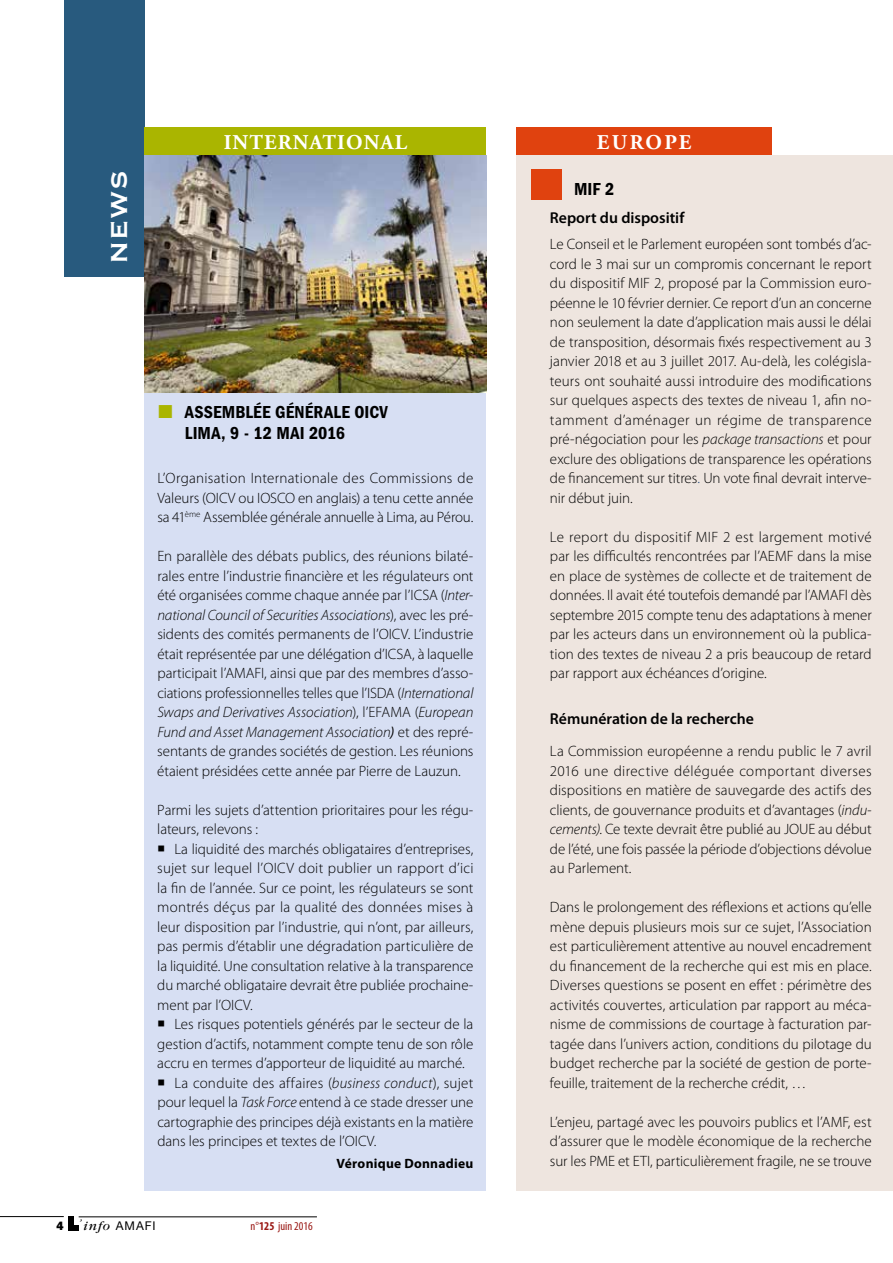
<style>
.page{position:relative;width:893px;height:1263px;background:#fff}
.page>*{position:absolute;margin:0;border:0;box-sizing:border-box;transform-origin:0 0}
.t1{font:30px "Copperplate";color:#fff}
.t2{font:700 21px "Adobe Garamond Pro";letter-spacing:.055em;color:#fff}
.t3{font:600 condensed 18px/21px "Franklin Gothic";letter-spacing:.005em;color:#000}
.t4{font:600 15.75px "Myriad Pro";color:#000}
.t5{font:300 15px/19.5px "Myriad Pro";letter-spacing:-.005em;color:#000;text-align:justify}
.t6{font:300 15px "Myriad Pro";letter-spacing:.015em;color:#000}
.t7{font:700 13.5px "Myriad Pro";letter-spacing:.02em;color:#000}
.t8{font:condensed 12px "Myriad Pro";color:#9a1915}
.t9{font:12px "Helvetica Neue";letter-spacing:.08em;color:#000}
.s1{font-style:italic}
.s2{color:#1f497d}
.s3{font-weight:400;font-style:italic}
.s4{font-family:"Franklin Gothic";font-weight:800}
.s5{font-family:"Garamond";font-style:italic;font-size:13.5px}
.s6{font-weight:700}
</style>
<div class="page">
<hr style="left:79px;top:1216px;width:238px;height:1px;background:#000">
<hr style="left:0;top:1216px;width:64px;height:1px;background:#000">
<div style="left:68px;top:1216px;width:5px;height:14px;background:#000"></div>
<div style="left:68px;top:1225px;width:11px;height:5px;background:#000"></div>
<div style="left:517px;top:155px;width:376px;height:1036px;background:#eee5df"></div>
<div style="left:145px;top:392px;width:341px;height:799px;background:#d7dff3"></div>
<div style="left:64px;top:0;width:81px;height:276px;background:#285a7e"></div>
<div style="left:517px;top:128px;width:255px;height:27px;background:#e0420f"></div>
<div style="left:145px;top:128px;width:341px;height:27px;background:#aab500"></div>
<img style="left:145px;top:155px;width:341px;height:237px">
<div style="left:531px;top:169px;width:30px;height:31px;background:#e0420f"></div>
<h1 class="t1" style="left:100px;top:264px;width:95px;rotate:-90deg">NEWS</h1>
<h2 class="t2" style="left:224px;top:130px;width:185px">INTERNATIONAL</h2>
<h2 class="t2" style="left:597px;top:130px;width:96px">EUROPE</h2>
<p class="t3" style="left:574px;top:179px;width:42px">MIF 2</p>
<p class="t4" style="left:550px;top:207px;width:136px">Report du dispositif</p>
<p class="t5" style="left:550px;top:234px;width:323px">Le Conseil et le Parlement européen sont tombés d’ac&shy;cord le 3 mai sur un compromis concernant le report du dispositif MIF 2, proposé par la Commission euro&shy;péenne le 10 février dernier. Ce report d’un an concerne non seulement la date d’application mais aussi le délai de transposition, désormais fixés respectivement au 3 janvier 2018 et au 3 juillet 2017. Au-delà, les colégisla&shy;teurs ont souhaité aussi introduire des modifications sur quelques aspects des textes de niveau 1, afin no&shy;tamment d’aménager un régime de transparence pré-négociation pour les <span class="s1">package transactions</span> et pour exclure des obligations de transparence les opérations de financement sur titres<span class="s2">.</span> Un vote final devrait interve&shy;nir début juin.</p>
<p class="t5" style="left:550px;top:527px;width:323px">Le report du dispositif MIF 2 est largement motivé par les difficultés rencontrées par l’AEMF dans la mise en place de systèmes de collecte et de traitement de données. Il avait été toutefois demandé par l’AMAFI dès septembre 2015 compte tenu des adaptations à mener par les acteurs dans un environnement où la publica&shy;tion des textes de niveau 2 a pris beaucoup de retard par rapport aux échéances d’origine.</p>
<p class="t4" style="left:550px;top:709px;width:205px">Rémunération de la recherche</p>
<p class="t5" style="left:550px;top:741px;width:323px">La Commission européenne a rendu public le 7 avril 2016 une directive déléguée comportant diverses dispositions en matière de sauvegarde des actifs des clients, de gouvernance produits et d’avantages (<span class="s1">indu&shy;cements)</span>. Ce texte devrait être publié au JOUE au début de l’été, une fois passée la période d’objections dévolue au Parlement.</p>
<p class="t5" style="left:550px;top:897px;width:323px">Dans le prolongement des réflexions et actions qu’elle mène depuis plusieurs mois sur ce sujet, l’Association est particulièrement attentive au nouvel encadrement du financement de la recherche qui est mis en place.<br>Diverses questions se posent en effet : périmètre des activités couvertes, articulation par rapport au méca&shy;nisme de commissions de courtage à facturation par&shy;tagée dans l’univers action, conditions du pilotage du budget recherche par la société de gestion de porte&shy;feuille, traitement de la recherche crédit, …</p>
<p class="t5" style="left:550px;top:1112px;width:323px">L’enjeu, partagé avec les pouvoirs publics et l’AMF, est d’assurer que le modèle économique de la recherche sur les PME et ETI, particulièrement fragile, ne se trouve</p>
<p class="t3" style="left:185px;top:402px;width:204px">ASSEMBLÉE GÉNÉRALE OICV<br>LIMA, 9 - 12 MAI 2016</p>
<p class="t5" style="left:157px;top:468px;width:318px">L’Organisation Internationale des Commissions de Valeurs (OICV ou IOSCO en anglais) a tenu cette année sa 41<sup>ème</sup> Assemblée générale annuelle à Lima, au Pérou.</p>
<p class="t5" style="left:157px;top:546px;width:318px">En parallèle des débats publics, des réunions bilaté&shy;rales entre l’industrie financière et les régulateurs ont été organisées comme chaque année par l’ICSA (<span class="s1">Inter&shy;national Council of Securities Associations</span>), avec les pré&shy;sidents des comités permanents de l’OICV. L’industrie était représentée par une délégation d’ICSA, à laquelle participait l’AMAFI, ainsi que par des membres d’asso&shy;ciations professionnelles telles que l’ISDA (<span class="s1">International Swaps and Derivatives Association</span>), l’EFAMA (<span class="s1">European Fund and Asset Management Association</span><span class="s3">)</span> et des repré&shy;sentants de grandes sociétés de gestion. Les réunions étaient présidées cette année par Pierre de Lauzun.</p>
<p class="t5" style="left:157px;top:800px;width:318px">Parmi les sujets d’attention prioritaires pour les régu&shy;lateurs, relevons :</p>
<p class="t5" style="left:157px;top:839px;width:318px;text-indent:17px">La liquidité des marchés obligataires d’entreprises, sujet sur lequel l’OICV doit publier un rapport d’ici la fin de l’année. Sur ce point, les régulateurs se sont montrés déçus par la qualité des données mises à leur disposition par l’industrie, qui n’ont, par ailleurs, pas permis d’établir une dégradation particulière de la liquidité. Une consultation relative à la transparence du marché obligataire devrait être publiée prochaine&shy;ment par l’OICV.</p>
<p class="t5" style="left:174px;top:1014px;width:301px">Les risques potentiels générés par le secteur de la</p>
<p class="t5" style="left:157px;top:1034px;width:318px">gestion d’actifs, notamment compte tenu de son rôle</p>
<p class="t5" style="left:157px;top:1053px;width:309px">accru en termes d’apporteur de liquidité au marché.</p>
<p class="t6" style="left:174px;top:1073px;width:301px">La conduite des affaires (<span class="s1">business conduct</span>), sujet</p>
<p class="t5" style="left:157px;top:1092px;width:318px">pour lequel la <span class="s1">Task Force</span> entend à ce stade dresser une</p>
<p class="t5" style="left:157px;top:1112px;width:318px">cartographie des principes déjà existants en la matière</p>
<p class="t5" style="left:157px;top:1131px;width:221px">dans les principes et textes de l’OICV.</p>
<p class="t7" style="left:336px;top:1155px;width:138px">Véronique Donnadieu</p>
<p class="t9" style="left:57px;top:1217px;width:101px"><span class="s4">4</span> <sup>’</sup> <span class="s5">info</span> AMAFI</p>
<p class="t8" style="left:251px;top:1219px;width:64px">n°<span class="s6">125</span> juin 2016</p>
</div>
